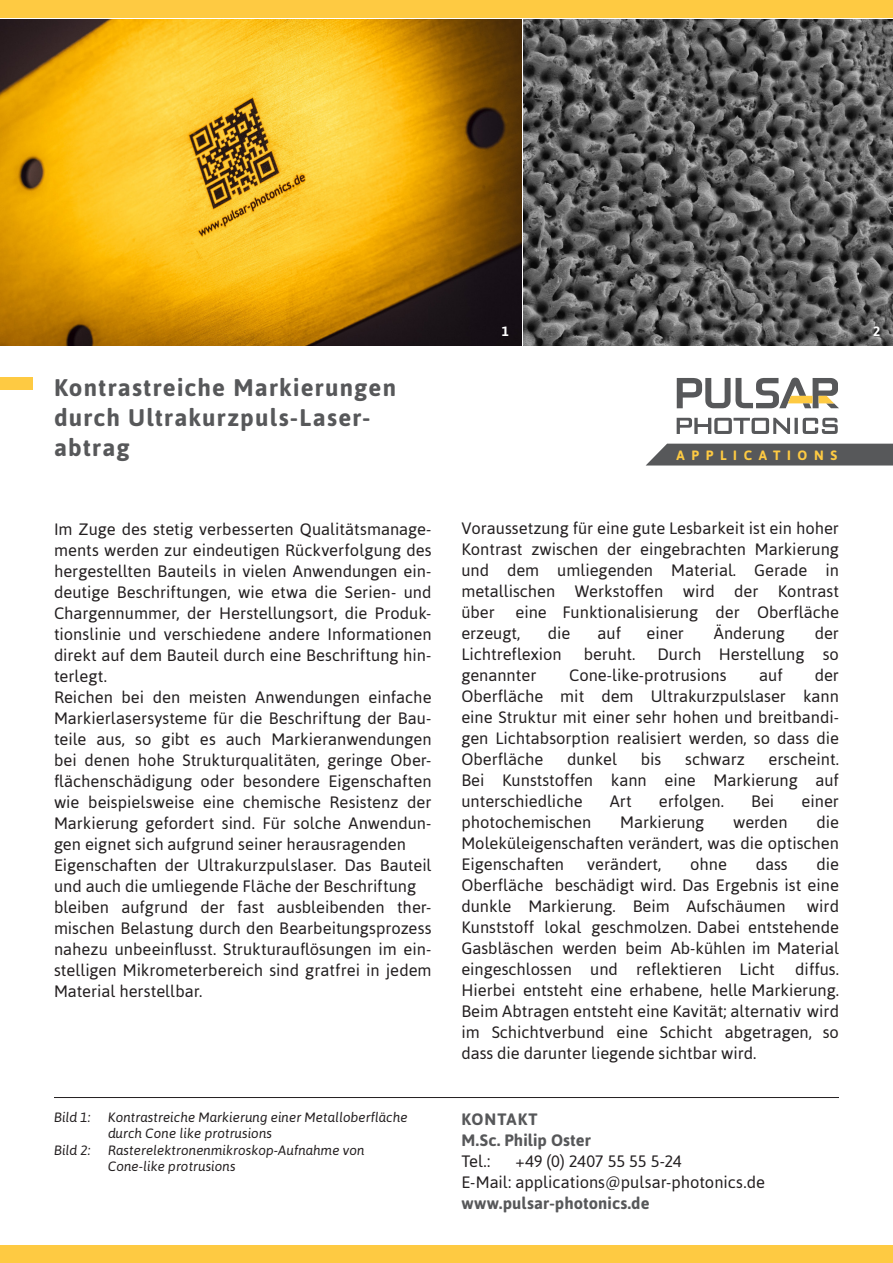
<style>
.page{position:relative;width:893px;height:1263px;background:#fff}
.page>*{position:absolute;margin:0;border:0;box-sizing:border-box;transform-origin:0 0}
.t1{font:700 24px/30px "Asap";letter-spacing:.05em;color:#57585a}
.t2{font:16.5px/21px "Asap";color:#231f20;text-align:justify}
.t3{font:700 16.5px/21px "Asap";letter-spacing:.01em;color:#57585a}
.t4{font:italic 13.5px/16.5px "Asap";color:#231f20}
.t5{font:700 13.5px "Asap";letter-spacing:.49em;color:#feca42}
.t6{font:700 13.5px "Asap";color:#fff}
</style>
<div class="page">
<div style="left:0;top:0;width:893px;height:17px;background:#feca42"></div>
<div style="left:0;top:1246px;width:893px;height:17px;background:#feca42"></div>
<svg style="left:677px;top:418px;width:161px;height:16px"></svg>
<svg style="left:677px;top:378px;width:162px;height:30px"></svg>
<img style="left:0;top:19px;width:522px;height:326px">
<img style="left:524px;top:19px;width:369px;height:326px">
<div style="left:0;top:377px;width:33px;height:13px;background:#feca42"></div>
<div style="left:646px;top:444px;width:247px;height:21px;background:#57585a"></div>
<hr style="left:54px;top:1097px;width:785px;height:1px;background:#231f20">
<h1 class="t1" style="left:54px;top:372px;width:343px">Kontrastreiche Markierungen durch Ultrakurzpuls-Laser&shy;abtrag</h1>
<p class="t6" style="left:502px;top:323px;width:9px">1</p>
<p class="t6" style="left:873px;top:323px;width:9px">2</p>
<p class="t5" style="left:677px;top:447px;width:162px">APPLICATIONS</p>
<p class="t2" style="left:54px;top:519px;width:379px;text-align:left">Im Zuge des stetig verbesserten Qualitätsmanage&shy;ments werden zur eindeutigen Rückverfolgung des hergestellten Bauteils in vielen Anwendungen ein&shy;deutige Beschriftungen, wie etwa die Serien- und Chargennummer, der Herstellungsort, die Produk&shy;tionslinie und verschiedene andere Informationen direkt auf dem Bauteil durch eine Beschriftung hin&shy;terlegt.<br>Reichen bei den meisten Anwendungen einfache Markierlasersysteme für die Beschriftung der Bau&shy;teile aus, so gibt es auch Markieranwendungen bei denen hohe Strukturqualitäten, geringe Ober&shy;flächenschädigung oder besondere Eigenschaften wie beispielsweise eine chemische Resistenz der Markierung gefordert sind. Für solche Anwendun&shy;gen eignet sich aufgrund seiner herausragenden Eigenschaften der Ultrakurzpulslaser. Das Bauteil und auch die umliegende Fläche der Beschriftung bleiben aufgrund der fast ausbleibenden ther&shy;mischen Belastung durch den Bearbeitungsprozess nahezu unbeeinflusst. Strukturauflösungen im ein&shy;stelligen Mikrometerbereich sind gratfrei in jedem Material herstellbar.</p>
<p class="t2" style="left:461px;top:517px;width:379px">Voraussetzung für eine gute Lesbarkeit ist ein hoher Kontrast zwischen der eingebrachten Markierung und dem umliegenden Material. Gerade in metallischen Werkstoffen wird der Kontrast über eine Funktionalisierung der Oberfläche erzeugt,</p>
<p class="t2" style="left:548px;top:622px;width:24px">die</p>
<p class="t2" style="left:598px;top:622px;width:25px">auf</p>
<p class="t2" style="left:647px;top:622px;width:39px">einer</p>
<p class="t2" style="left:714px;top:622px;width:72px">Änderung</p>
<p class="t2" style="left:815px;top:622px;width:26px">der</p>
<p class="t2" style="left:461px;top:643px;width:102px">Lichtreflexion</p>
<p class="t2" style="left:584px;top:643px;width:53px">beruht.</p>
<p class="t2" style="left:657px;top:643px;width:183px">Durch Herstellung so</p>
<p class="t2" style="left:461px;top:664px;width:77px">genannter</p>
<p class="t2" style="left:569px;top:664px;width:159px">Cone-like-protrusions</p>
<p class="t2" style="left:759px;top:664px;width:25px">auf</p>
<p class="t2" style="left:461px;top:664px;width:379px;text-indent:353px">der Oberfläche mit dem Ultrakurzpulslaser kann eine Struktur mit einer sehr hohen und breitbandi&shy;gen Lichtabsorption realisiert werden, so dass die Oberfläche</p>
<p class="t2" style="left:461px;top:749px;width:379px;text-indent:307px">erscheint.<br>Bei Kunststoffen kann eine Markierung auf unterschiedliche</p>
<p class="t2" style="left:567px;top:749px;width:52px">dunkel</p>
<p class="t2" style="left:641px;top:749px;width:22px">bis</p>
<p class="t2" style="left:685px;top:749px;width:61px">schwarz</p>
<p class="t2" style="left:610px;top:791px;width:23px">Art</p>
<p class="t2" style="left:659px;top:791px;width:66px">erfolgen.</p>
<p class="t2" style="left:751px;top:791px;width:25px">Bei</p>
<p class="t2" style="left:802px;top:791px;width:39px">einer</p>
<p class="t2" style="left:461px;top:812px;width:132px">photochemischen</p>
<p class="t2" style="left:620px;top:812px;width:86px">Markierung</p>
<p class="t2" style="left:733px;top:812px;width:56px">werden</p>
<p class="t2" style="left:461px;top:812px;width:379px;text-indent:355px">die Moleküleigenschaften verändert, was die optischen Eigenschaften</p>
<p class="t2" style="left:461px;top:854px;width:379px;text-indent:355px">die Oberfläche beschädigt wird. Das Ergebnis ist eine dunkle Markierung. Beim Aufschäumen</p>
<p class="t2" style="left:587px;top:854px;width:76px">verändert,</p>
<p class="t2" style="left:690px;top:854px;width:38px">ohne</p>
<p class="t2" style="left:756px;top:854px;width:33px">dass</p>
<p class="t2" style="left:461px;top:896px;width:379px;text-indent:346px">wird Kunststoff lokal geschmolzen. Dabei entstehende Gasbläschen werden beim Ab-kühlen im Material eingeschlossen und reflektieren Licht diffus.<br>Hierbei entsteht eine erhabene, helle Markierung.<br>Beim Abtragen entsteht eine Kavität; alternativ wird im Schichtverbund eine Schicht abgetragen, so dass die darunter liegende sichtbar wird.</p>
<p class="t4" style="left:54px;top:1109px;width:38px">Bild 1:</p>
<p class="t4" style="left:108px;top:1109px;width:301px">Kontrastreiche Markierung einer Metalloberfläche durch Cone like protrusions</p>
<p class="t4" style="left:54px;top:1142px;width:38px">Bild 2:</p>
<p class="t4" style="left:108px;top:1142px;width:258px">Rasterelektronenmikroskop-Aufnahme von<br>Cone-like protrusions</p>
<p class="t3" style="left:461px;top:1108px;width:131px">Kontakt<br>M.Sc. Philip Oster</p>
<p class="t2" style="left:461px;top:1150px;width:31px">Tel.:</p>
<p class="t2" style="left:461px;top:1150px;width:305px;text-indent:54px">+49 (0) 2407 55 55 5-24<br>E-Mail: applications@pulsar-photonics.de</p>
<p class="t3" style="left:461px;top:1192px;width:190px">www.pulsar-photonics.de</p>
</div>
